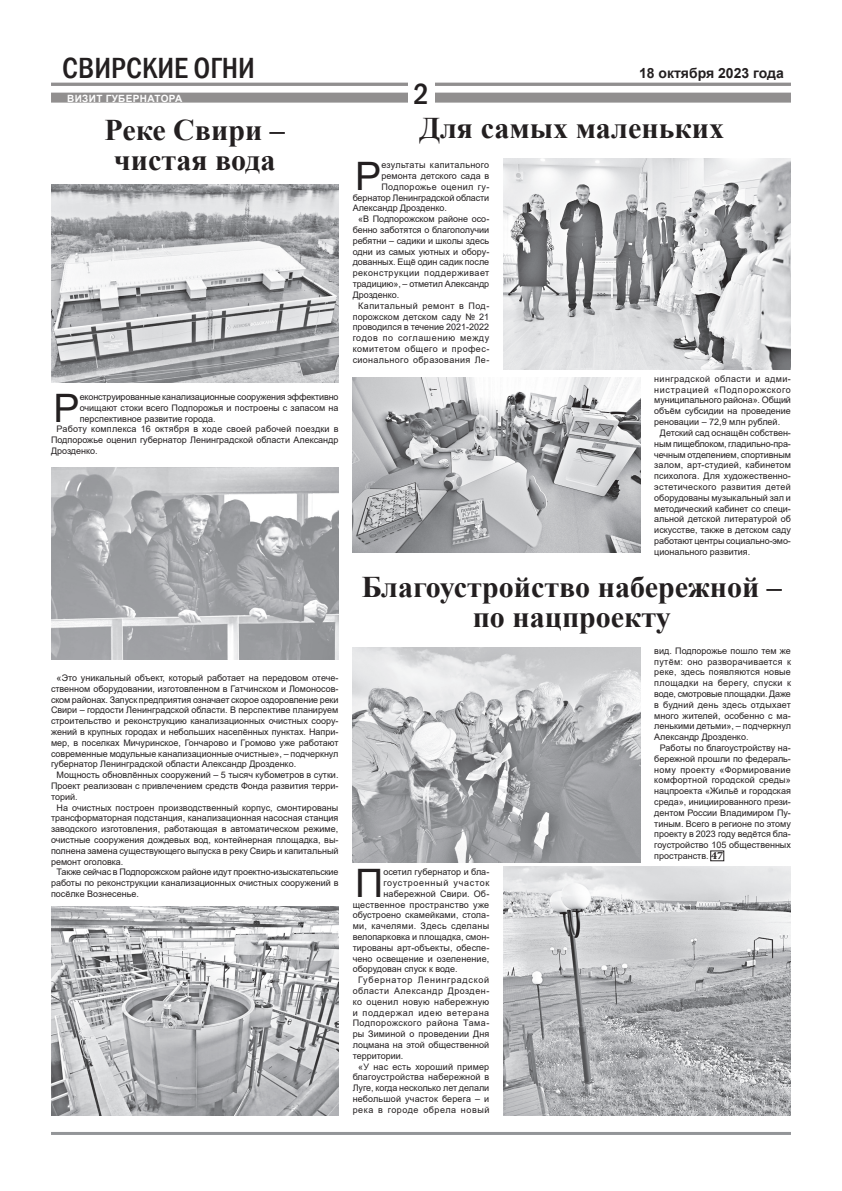
<style>
.page{position:relative;width:842px;height:1191px;background:#fff}
.page>*{position:absolute;margin:0;border:0;box-sizing:border-box;transform-origin:0 0}
.Основной_текст{font:39.2px "Arial";color:#231f20}
.Основной_заголовок{font:700 30px/30px "Times New Roman";color:#231f20;text-align:center}
.Основной_текст-2{font:500 condensed 30px "Franklin Gothic";color:#231f20}
.Основной_текст-3{font:700 14px "Arial";color:#231f20}
.t1{font:700 11px "Minion Pro";color:#231f20;scale:1.1 1}
.Основной_текст-4{font:700 10px "Arial";letter-spacing:.035em;color:#fff}
.Основной_текст-5{font:9px/10.8px "Arial";color:#231f20;text-align:justify}
.Основной_текст-6{font:9px "Arial";letter-spacing:.035em;color:#231f20}
.Основной_текст-7{font:9px "Arial";letter-spacing:.025em;color:#231f20}
.Основной_текст-8{font:9px "Arial";letter-spacing:.04em;color:#231f20}
.Основной_текст-9{font:9px "Arial";letter-spacing:.075em;color:#231f20}
.Основной_текст-10{font:9px "Arial";letter-spacing:.02em;color:#231f20}
</style>
<div class="page">
<hr style="left:51px;top:83px;width:740px;height:3px;background:#231f20">
<div style="left:51px;top:93px;width:740px;height:10px;background:#918f8f"></div>
<div style="left:408px;top:81px;width:27px;height:23px;background:#fff"></div>
<hr style="left:51px;top:1132px;width:740px;height:3px;background:#939598">
<img style="left:51px;top:184px;width:287px;height:198px">
<img style="left:51px;top:906px;width:287px;height:209px">
<img style="left:51px;top:468px;width:287px;height:191px">
<img style="left:503px;top:159px;width:288px;height:211px">
<img style="left:353px;top:377px;width:287px;height:176px">
<img style="left:353px;top:647px;width:287px;height:216px">
<img style="left:504px;top:866px;width:287px;height:249px">
<div style="left:710px;top:850px;width:14px;height:11px;border:1px solid #231f20"></div>
<p class="Основной_текст-2" style="left:62px;top:49px;width:194px">СВИРСКИЕ ОГНИ</p>
<p class="Основной_текст-3" style="left:639px;top:63px;width:146px">18 октября 2023 года</p>
<p class="Основной_текст-4" style="left:67px;top:91px;width:117px">ВИЗИТ ГУБЕРНАТОРА</p>
<p class="Основной_текст-2" style="left:414px;top:74px;width:17px">2</p>
<p class="Основной_заголовок" style="left:419px;top:112px;width:306px">Для самых маленьких</p>
<p class="Основной_заголовок" style="left:105px;top:114px;width:182px">Реке Свири –</p>
<p class="Основной_заголовок" style="left:114px;top:144px;width:163px">чистая вода</p>
<p class="Основной_текст" style="left:355px;top:149px;width:28px">Р</p>
<p class="Основной_текст-6" style="left:381px;top:159px;width:109px">езультаты капитального</p>
<p class="Основной_текст-5" style="left:381px;top:170px;width:109px">ремонта детского сада в</p>
<p class="Основной_текст-8" style="left:381px;top:180px;width:109px">Подпорожье оценил гу-</p>
<p class="Основной_текст-5" style="left:353px;top:192px;width:138px">бернатор Ленинградской области</p>
<p class="Основной_текст-5" style="left:353px;top:203px;width:96px">Александр Дрозденко.</p>
<p class="Основной_текст-5" style="left:353px;top:214px;width:138px;text-indent:6px">«В Подпорожском районе осо&shy;бенно заботятся о благополучии ребятни – садики и школы здесь одни из самых уютных и обору&shy;дованных. Ещё один садик после реконструкции поддерживает традицию», – отметил Александр Дрозденко.</p>
<p class="Основной_текст-5" style="left:353px;top:300px;width:138px;text-indent:6px">Капитальный ремонт в Под&shy;порожском детском саду № 21 проводился в течение 2021-2022 годов по соглашению между комитетом общего и профес&shy;сионального образования Ле-</p>
<p class="Основной_текст" style="left:54px;top:381px;width:28px">Р</p>
<p class="Основной_текст-5" style="left:80px;top:391px;width:260px">еконструированные канализационные сооружения эффективно очищают стоки всего Подпорожья и построены с запасом на перспективное развитие города.</p>
<p class="Основной_текст-5" style="left:51px;top:424px;width:289px;text-indent:6px">Работу комплекса 16 октября в ходе своей рабочей поездки в Подпорожье оценил губернатор Ленинградской области Александр Дрозденко.</p>
<p class="Основной_текст-5" style="left:51px;top:672px;width:289px;text-indent:6px">«Это уникальный объект, который работает на передовом отече&shy;ственном оборудовании, изготовленном в Гатчинском и Ломоносов&shy;ском районах. Запуск предприятия означает скорое оздоровление реки Свири – гордости Ленинградской области. В перспективе планируем строительство и реконструкцию канализационных очистных соору&shy;жений в крупных городах и небольших населённых пунктах. Напри&shy;мер, в поселках Мичуринское, Гончарово и Громово уже работают современные модульные канализационные очистные», – подчеркнул губернатор Ленинградской области Александр Дрозденко.</p>
<p class="Основной_текст-5" style="left:51px;top:769px;width:289px;text-indent:6px">Мощность обновлённых сооружений – 5 тысяч кубометров в сутки.<br>Проект реализован с привлечением средств Фонда развития терри&shy;торий.</p>
<p class="Основной_текст-5" style="left:51px;top:802px;width:289px;text-indent:6px">На очистных построен производственный корпус, смонтированы трансформаторная подстанция, канализационная насосная станция заводского изготовления, работающая в автоматическом режиме, очистные сооружения дождевых вод, контейнерная площадка, вы&shy;полнена замена существующего выпуска в реку Свирь и капитальный ремонт оголовка.</p>
<p class="Основной_текст-5" style="left:51px;top:866px;width:289px;text-indent:6px">Также сейчас в Подпорожском районе идут проектно-изыскательские работы по реконструкции канализационных очистных сооружений в посёлке Вознесенье.</p>
<p class="Основной_текст-5" style="left:654px;top:373px;width:138px">нинградской области и адми&shy;нистрацией «Подпорожского муниципального района». Общий объём субсидии на проведение реновации – 72,9 млн рублей.</p>
<p class="Основной_текст-5" style="left:654px;top:427px;width:138px;text-indent:6px">Детский сад оснащён собствен&shy;ным пищеблоком, гладильно-пра&shy;чечным отделением, спортивным залом, арт-студией, кабинетом психолога. Для художественно&shy;эстетического развития детей оборудованы музыкальный зал и методический кабинет со специ&shy;альной детской литературой об искусстве, также в детском саду работают центры социально-эмо&shy;ционального развития.</p>
<p class="Основной_заголовок" style="left:362px;top:571px;width:422px">Благоустройство набережной – по нацпроекту</p>
<p class="Основной_текст-5" style="left:654px;top:645px;width:138px">вид. Подпорожье пошло тем же путём: оно разворачивается к реке, здесь появляются новые площадки на берегу, спуски к воде, смотровые площадки. Даже в будний день здесь отдыхает много жителей, особенно с ма&shy;ленькими детьми», – подчеркнул Александр Дрозденко.</p>
<p class="Основной_текст-5" style="left:654px;top:742px;width:138px;text-indent:6px">Работы по благоустройству на&shy;бережной прошли по федераль&shy;ному проекту «Формирование комфортной городской среды» нацпроекта «Жильё и городская среда», инициированного прези&shy;дентом России Владимиром Пу&shy;тиным. Всего в регионе по этому проекту в 2023 году ведётся бла&shy;гоустройство 105 общественных пространств.</p>
<p class="t1" style="left:711px;top:848px;width:12px">47</p>
<p class="Основной_текст" style="left:355px;top:856px;width:30px">П</p>
<p class="Основной_текст-5" style="left:383px;top:866px;width:107px">осетил губернатор и бла-</p>
<p class="Основной_текст-9" style="left:383px;top:876px;width:107px">гоустроенный участок</p>
<p class="Основной_текст-10" style="left:383px;top:887px;width:107px">набережной Свири. Об-</p>
<p class="Основной_текст-7" style="left:353px;top:898px;width:138px">щественное пространство уже</p>
<p class="Основной_текст-5" style="left:353px;top:909px;width:138px">обустроено скамейками, стола-</p>
<p class="Основной_текст-6" style="left:353px;top:919px;width:138px">ми, качелями. Здесь сделаны</p>
<p class="Основной_текст-5" style="left:353px;top:931px;width:138px">велопарковка и площадка, смон-</p>
<p class="Основной_текст-5" style="left:353px;top:942px;width:138px">тированы арт-объекты, обеспе-</p>
<p class="Основной_текст-5" style="left:353px;top:953px;width:138px">чено освещение и озеленение,</p>
<p class="Основной_текст-5" style="left:353px;top:963px;width:107px">оборудован спуск к воде.</p>
<p class="Основной_текст-5" style="left:353px;top:974px;width:138px;text-indent:6px">Губернатор Ленинградской области Александр Дрозден&shy;ко оценил новую набережную и поддержал идею ветерана Подпорожского района Тама&shy;ры Зиминой о проведении Дня лоцмана на этой общественной территории.</p>
<p class="Основной_текст-5" style="left:353px;top:1061px;width:138px;text-indent:6px">«У нас есть хороший пример благоустройства набережной в Луге, когда несколько лет делали небольшой участок берега – и река в городе обрела новый</p>
</div>
